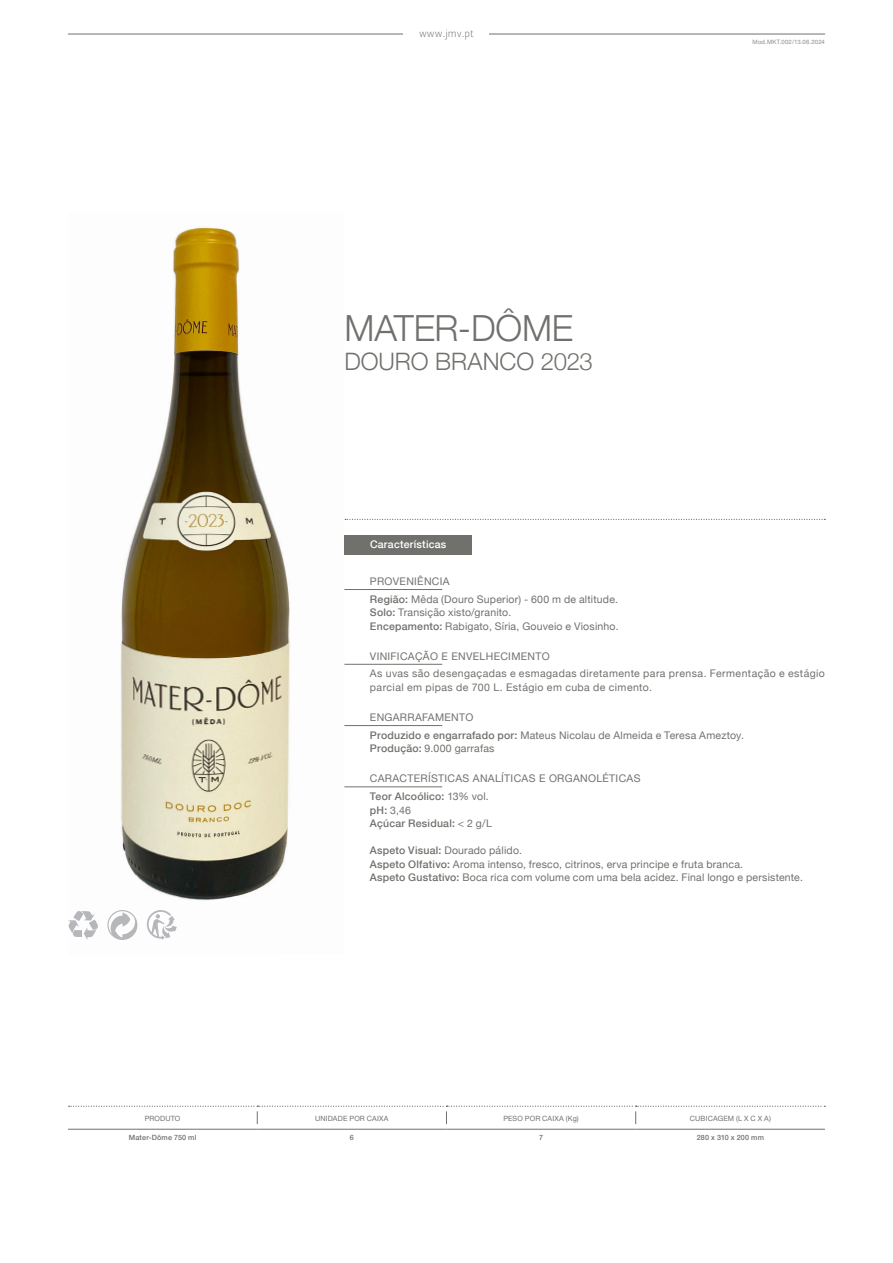
<style>
.page{position:relative;width:893px;height:1263px;background:#fff}
.page>*{position:absolute;margin:0;border:0;box-sizing:border-box;transform-origin:0 0}
.PS___Titulos___Produto___Nome{font:300 36px "Helvetica Neue";letter-spacing:-.005em;color:#70706d}
.PS___Titulos___Produto_Nome___SubDesigna{font:300 24px "Helvetica Neue";letter-spacing:-.005em;color:#70706d}
.PS___Texto_Geral__Ident__6_mm{font:10.5px "Helvetica Neue";letter-spacing:.02em;color:#70706d}
.PS___Titulos___Regua__Entrada__65_mm___I{font:10.5px "Helvetica Neue";letter-spacing:.03em;color:#70706d}
.PS___Texto_Geral__Ident__6_mm-2{font:10.5px "Helvetica Neue";letter-spacing:.04em;color:#70706d}
.PS___Texto_Geral__Ident__6_mm-3{font:500 10.5px "Helvetica Neue";letter-spacing:.02em;color:#70706d}
.PS___Titulos___Caixas_Cinza{font:500 10.5px "Helvetica Neue";letter-spacing:.025em;color:#fff}
.t1{font:10.5px "Leitura Sans Grot 1";color:#70706d}
.PS___Tabelas___First_Row{font:7.2px "Helvetica Neue";letter-spacing:.025em;color:#70706d}
.PS___Tabelas___Texto_Geral{font:500 7.2px "Helvetica Neue";letter-spacing:.025em;color:#70706d}
.PS___Tabelas___Notas{font:6px "Helvetica Neue";letter-spacing:.03em;color:#8d8a89}
.s1{font-weight:500}
.s2{font-weight:400}
</style>
<div class="page">
<svg style="left:345px;top:519px;width:480px;height:1px"></svg>
<img style="left:120px;top:227px;width:170px;height:701px">
<svg style="left:107px;top:910px;width:30px;height:30px"></svg>
<svg style="left:68px;top:911px;width:30px;height:29px"></svg>
<svg style="left:147px;top:910px;width:30px;height:30px"></svg>
<hr style="left:68px;top:1129px;width:189px;height:1px;background:#70706d">
<hr style="left:257px;top:1129px;width:189px;height:1px;background:#70706d">
<hr style="left:446px;top:1129px;width:190px;height:1px;background:#70706d">
<hr style="left:636px;top:1129px;width:189px;height:1px;background:#70706d">
<svg style="left:69px;top:1106px;width:756px;height:18px"></svg>
<hr style="left:344px;top:589px;width:98px;height:1px;background:#70706d">
<hr style="left:344px;top:664px;width:98px;height:1px;background:#70706d">
<hr style="left:344px;top:725px;width:98px;height:1px;background:#70706d">
<hr style="left:344px;top:786px;width:98px;height:1px;background:#70706d">
<div style="left:344px;top:536px;width:128px;height:19px;background:#70706d"></div>
<hr style="left:68px;top:34px;width:336px;height:1px;background:#70706d">
<hr style="left:487px;top:34px;width:338px;height:1px;background:#70706d">
<div style="left:404px;top:17px;width:85px;height:34px;background:#fff"></div>
<p class="t1" style="left:419px;top:27px;width:56px">www.jmv.pt</p>
<p class="PS___Titulos___Produto___Nome" style="left:344px;top:306px;width:230px">MATER-DÔME</p>
<p class="PS___Titulos___Produto_Nome___SubDesigna" style="left:344px;top:346px;width:250px">DOURO BRANCO 2023</p>
<p class="PS___Tabelas___Notas" style="left:753px;top:38px;width:74px">Mod.M KT.002/13.06.2024</p>
<p class="PS___Titulos___Caixas_Cinza" style="left:370px;top:538px;width:78px">Características</p>
<p class="PS___Titulos___Regua__Entrada__65_mm___I" style="left:370px;top:574px;width:81px">Proveniência</p>
<p class="PS___Texto_Geral__Ident__6_mm" style="left:370px;top:591px;width:250px"><span class="s1">Região:</span> Mêda (Douro Superior) - 600 m de altitude.</p>
<p class="PS___Texto_Geral__Ident__6_mm" style="left:370px;top:605px;width:143px"><span class="s1">Solo:</span> Transição xisto/granito.</p>
<p class="PS___Texto_Geral__Ident__6_mm" style="left:370px;top:618px;width:250px"><span class="s1">Encepamento:</span> Rabigato, Síria, Gouveio e Viosinho.</p>
<p class="PS___Titulos___Regua__Entrada__65_mm___I" style="left:370px;top:648px;width:181px">Vinificação e Envelhecimento</p>
<p class="PS___Texto_Geral__Ident__6_mm" style="left:370px;top:666px;width:456px">As uvas são desengaçadas e esmagadas diretamente para prensa. Fermentação e estágio</p>
<p class="PS___Texto_Geral__Ident__6_mm-2" style="left:370px;top:680px;width:284px">parcial em pipas de 700 L. Estágio em cuba de cimento.</p>
<p class="PS___Titulos___Regua__Entrada__65_mm___I" style="left:370px;top:710px;width:105px">Engarrafamento</p>
<p class="PS___Texto_Geral__Ident__6_mm" style="left:370px;top:727px;width:375px"><span class="s1">Produzido e engarrafado por:</span> M ateus Nicolau de Almeida e Teresa Ameztoy.</p>
<p class="PS___Texto_Geral__Ident__6_mm" style="left:370px;top:741px;width:126px"><span class="s1">Produção:</span> 9.000 garrafas</p>
<p class="PS___Titulos___Regua__Entrada__65_mm___I" style="left:370px;top:771px;width:272px">Características Analíticas e Organoléticas</p>
<p class="PS___Texto_Geral__Ident__6_mm-3" style="left:370px;top:790px;width:120px">Teor Alcoólico: <span class="s2">13% vol.</span></p>
<p class="PS___Texto_Geral__Ident__6_mm" style="left:370px;top:802px;width:43px"><span class="s1">pH:</span> 3,46</p>
<p class="PS___Texto_Geral__Ident__6_mm-3" style="left:370px;top:817px;width:123px">Açúcar Residual: <span class="s2">&lt; 2 g/L</span></p>
<p class="PS___Texto_Geral__Ident__6_mm" style="left:370px;top:843px;width:154px"><span class="s1">Aspeto Visual:</span> Dourado pálido.</p>
<p class="PS___Texto_Geral__Ident__6_mm" style="left:370px;top:856px;width:375px"><span class="s1">Aspeto Olfativo:</span> Aroma intenso, fresco, citrinos, erva principe e fruta branca.</p>
<p class="PS___Texto_Geral__Ident__6_mm" style="left:370px;top:870px;width:434px"><span class="s1">Aspeto Gustativo:</span> Boca rica com volume com uma bela acidez. Final longo e persistente.</p>
<p class="PS___Tabelas___First_Row" style="left:145px;top:1113px;width:37px">Produto</p>
<p class="PS___Tabelas___First_Row" style="left:315px;top:1113px;width:75px">Unidade por Caixa</p>
<p class="PS___Tabelas___First_Row" style="left:503px;top:1113px;width:77px">Peso por Caixa (Kg)</p>
<p class="PS___Tabelas___First_Row" style="left:690px;top:1113px;width:82px">Cubicagem (L X C X A)</p>
<p class="PS___Tabelas___Texto_Geral" style="left:129px;top:1133px;width:69px">Mater-Dôme 750 ml</p>
<p class="PS___Tabelas___Texto_Geral" style="left:350px;top:1133px;width:6px">6</p>
<p class="PS___Tabelas___Texto_Geral" style="left:539px;top:1133px;width:6px">7</p>
<p class="PS___Tabelas___Texto_Geral" style="left:697px;top:1133px;width:69px">280 x 310 x 200 mm</p>
</div>
